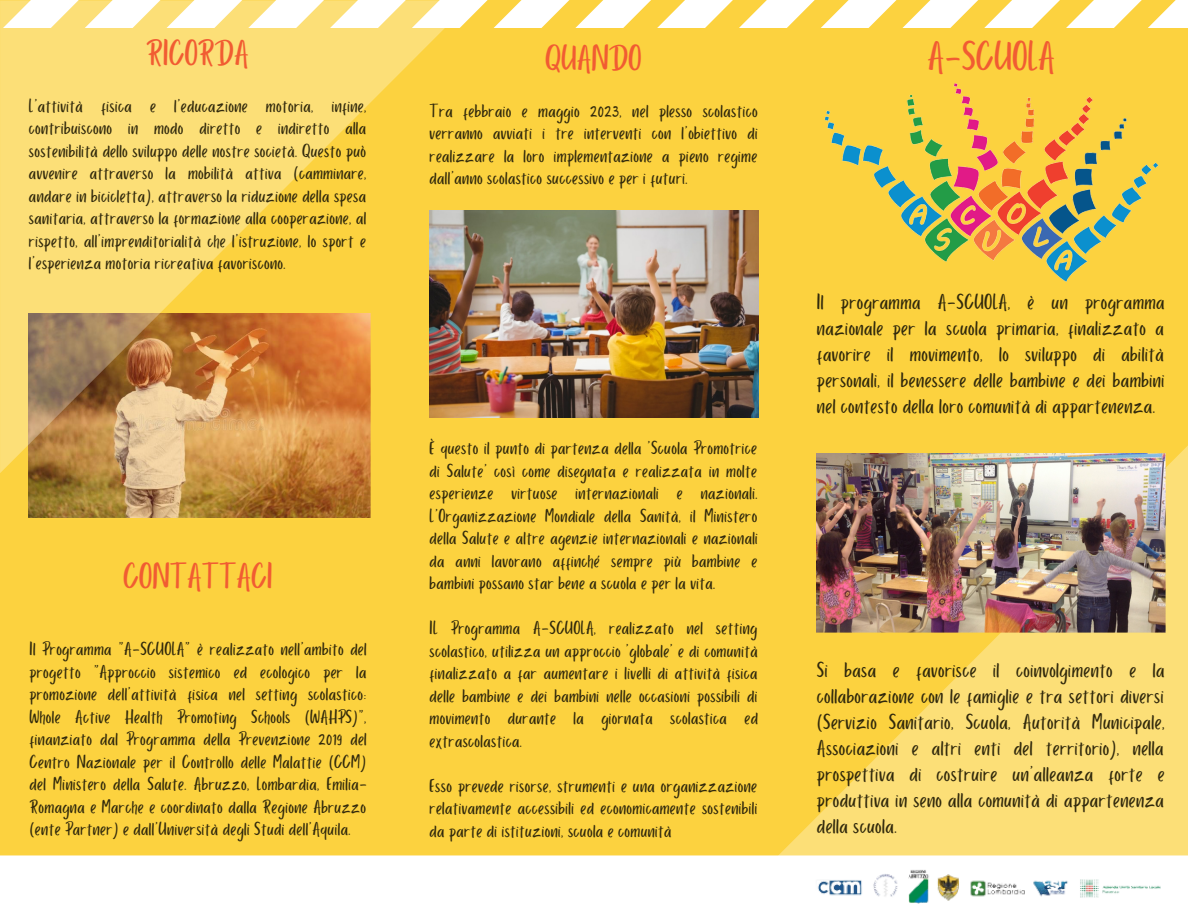
<style>
.page{position:relative;width:1188px;height:918px;background:#fcd23f}
.page>*{position:absolute;margin:0;border:0;box-sizing:border-box;transform-origin:0 0}
.t1{font:43.05px "Porcelain";color:#f15c32}
.t2{font:37.5px "Porcelain";color:#f15c32}
.t3{font:22.5px/25.8px "Porcelain";letter-spacing:.02em;color:#31290c;text-align:justify}
.t4{font:19.5px/22.5px "Porcelain";letter-spacing:.02em;color:#31290c;text-align:justify}
</style>
<div class="page">
<div style="left:0;top:855px;width:1188px;height:63px;background:#fff"></div>
<svg style="left:716px;top:446px;width:472px;height:410px;fill:#fcdf77"></svg>
<svg style="left:473px;top:0;width:715px;height:27px"></svg>
<img style="left:29px;top:473px;width:342px;height:44px">
<svg style="left:0;top:0;width:473px;height:473px"></svg>
<img style="left:824px;top:83px;width:335px;height:199px">
<img style="left:429px;top:210px;width:330px;height:207px">
<img style="left:817px;top:454px;width:349px;height:179px">
<img style="left:817px;top:870px;width:344px;height:34px">
<h2 class="t2" style="left:146px;top:33px;width:104px">RICORDA</h2>
<p class="t4" style="left:29px;top:96px;width:339px">L’attività fisica e l’educazione motoria, infine, contribuiscono in modo diretto e indiretto alla sostenibilità dello sviluppo delle nostre società. Questo può avvenire attraverso la mobilità attiva (camminare, andare in bicicletta), attraverso la riduzione della spesa sanitaria, attraverso la formazione alla cooperazione, al rispetto, all'imprenditorialità che l’istruzione, lo sport e l’esperienza motoria ricreativa favoriscono.</p>
<h2 class="t2" style="left:123px;top:556px;width:151px">CONTATTACI</h2>
<p class="t4" style="left:30px;top:639px;width:339px">Il Programma “A-SCUOLA” è realizzato nell’ambito del progetto “Approccio sistemico ed ecologico per la promozione dell’attività fisica nel setting scolastico:<br>Whole Active Health Promoting Schools (WAHPS)”, finanziato dal Programma della Prevenzione 2019 del Centro Nazionale per il Controllo delle Malattie (CCM) del Ministero della Salute. Abruzzo, Lombardia, Emilia-Romagna e Marche e coordinato dalla Regione Abruzzo (ente Partner) e dall’Università degli Studi dell’Aquila.</p>
<h2 class="t2" style="left:545px;top:38px;width:98px">QUANDO</h2>
<p class="t4" style="left:430px;top:100px;width:330px">Tra febbraio e maggio 2023, nel plesso scolastico verranno avviati i tre interventi con l’obiettivo di realizzare la loro implementazione a pieno regime dall’anno scolastico successivo e per i futuri.</p>
<p class="t4" style="left:430px;top:438px;width:330px">È questo il punto di partenza della ‘Scuola Promotrice di Salute’ così come disegnata e realizzata in molte esperienze virtuose internazionali e nazionali.<br>L’Organizzazione Mondiale della Sanità, il Ministero della Salute e altre agenzie internazionali e nazionali da anni lavorano affinché sempre più bambine e bambini possano star bene a scuola e per la vita.</p>
<p class="t4" style="left:430px;top:618px;width:330px">IL Programma A-SCUOLA, realizzato nel setting scolastico, utilizza un approccio ‘globale’ e di comunità finalizzato a far aumentare i livelli di attività fisica delle bambine e dei bambini nelle occasioni possibili di movimento durante la giornata scolastica ed extrascolastica.</p>
<p class="t4" style="left:430px;top:775px;width:329px">Esso prevede risorse, strumenti e una organizzazione relativamente accessibili ed economicamente sostenibili da parte di istituzioni, scuola e comunità</p>
<h1 class="t1" style="left:927px;top:34px;width:129px">A-SCUOLA</h1>
<p class="t3" style="left:817px;top:291px;width:349px">Il programma A-SCUOLA, è un programma nazionale per la scuola primaria, finalizzato a favorire il movimento, lo sviluppo di abilità personali, il benessere delle bambine e dei bambini nel contesto della loro comunità di appartenenza.</p>
<p class="t3" style="left:817px;top:659px;width:349px">Si basa e favorisce il coinvolgimento e la collaborazione con le famiglie e tra settori diversi (Servizio Sanitario, Scuola, Autorità Municipale, Associazioni e altri enti del territorio), nella prospettiva di costruire un’alleanza forte e produttiva in seno alla comunità di appartenenza della scuola.</p>
</div>
